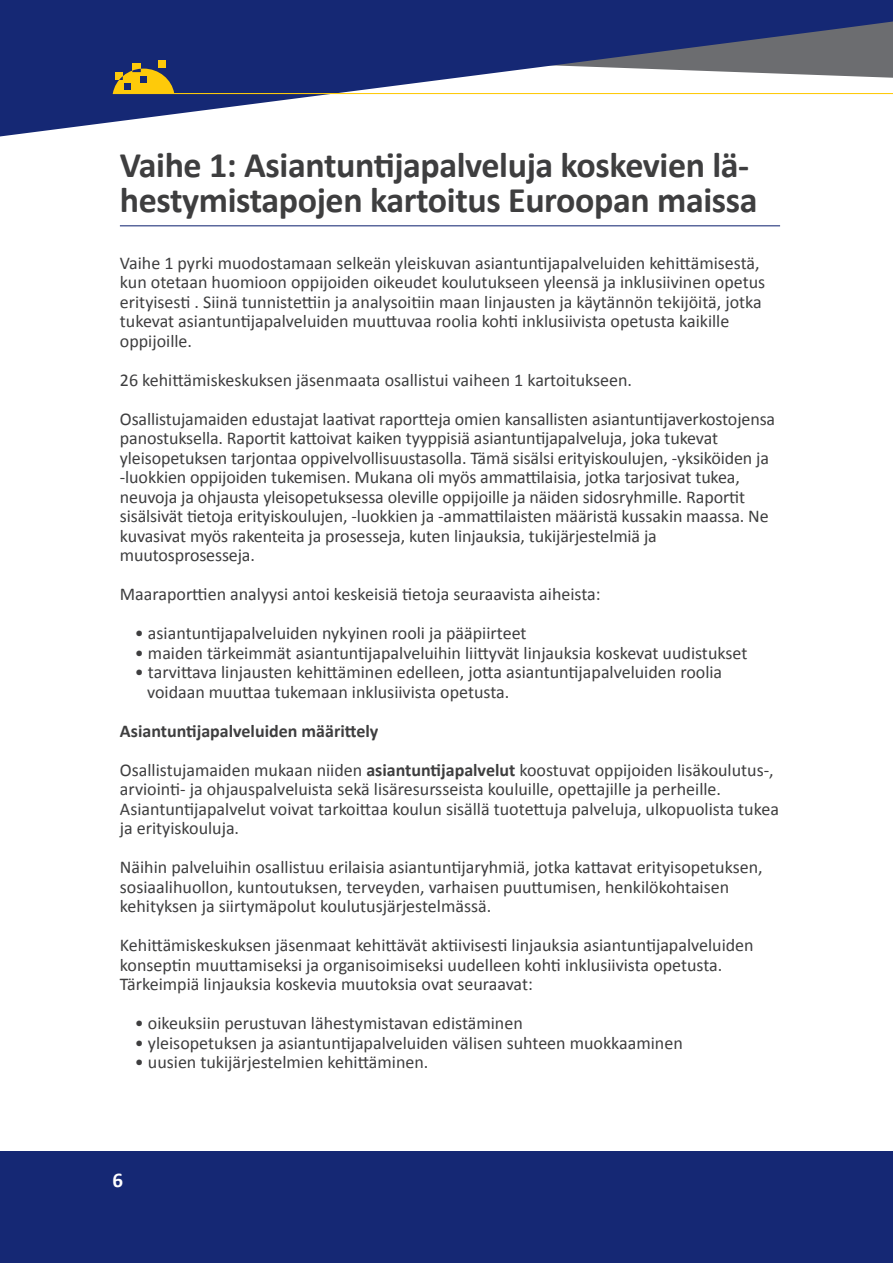
<style>
.page{position:relative;width:893px;height:1263px;background:#fff}
.page>*{position:absolute;margin:0;border:0;box-sizing:border-box;transform-origin:0 0}
.t1{font:700 36px/34.5px "Calibri";letter-spacing:-.01em;color:#3e3e3f}
.t2{font:700 21px "Calibri";color:#fff}
.t3{font:18px/19.5px "Calibri";color:#3e3e3f}
.s1{font-weight:700}
</style>
<div class="page">
<hr style="left:120px;top:225px;width:660px;height:1px;background:#152874">
<svg style="left:0;top:0;width:893px;height:136px;fill:#152874"></svg>
<hr style="left:113px;top:93px;width:780px;height:1px;background:#feca0a">
<div style="left:159px;top:61px;width:7px;height:7px;background:#feca0a"></div>
<div style="left:132px;top:64px;width:9px;height:8px;background:#feca0a"></div>
<svg style="left:113px;top:69px;width:61px;height:24px"></svg>
<div style="left:0;top:1151px;width:893px;height:112px;background:#152874"></div>
<h1 class="t1" style="left:120px;top:146px;width:639px">Vaihe 1: Asiantuntijapalveluja koskevien lä&shy;hestymistapojen kartoitus Euroopan maissa</h1>
<p class="t3" style="left:120px;top:252px;width:647px">Vaihe 1 pyrki muodostamaan selkeän yleiskuvan asiantuntijapalveluiden kehittämisestä, kun otetaan huomioon oppijoiden oikeudet koulutukseen yleensä ja inklusiivinen opetus erityisesti . Siinä tunnistettiin ja analysoitiin maan linjausten ja käytännön tekijöitä, jotka tukevat asiantuntijapalveluiden muuttuvaa roolia kohti inklusiivista opetusta kaikille oppijoille.</p>
<p class="t3" style="left:120px;top:359px;width:657px;line-height:39px">26 kehittämiskeskuksen jäsenmaata osallistui vaiheen 1 kartoitukseen.<br>Osallistujamaiden edustajat laativat raportteja omien kansallisten asiantuntijaverkostojensa</p>
<p class="t3" style="left:120px;top:428px;width:650px">panostuksella. Raportit kattoivat kaiken tyyppisiä asiantuntijapalveluja, joka tukevat yleisopetuksen tarjontaa oppivelvollisuustasolla. Tämä sisälsi erityiskoulujen, -yksiköiden ja -luokkien oppijoiden tukemisen. Mukana oli myös ammattilaisia, jotka tarjosivat tukea, neuvoja ja ohjausta yleisopetuksessa oleville oppijoille ja näiden sidosryhmille. Raportit sisälsivät tietoja erityiskoulujen, -luokkien ja -ammattilaisten määristä kussakin maassa. Ne kuvasivat myös rakenteita ja prosesseja, kuten linjauksia, tukijärjestelmiä ja muutosprosesseja.</p>
<p class="t3" style="left:120px;top:584px;width:482px">Maaraporttien analyysi antoi keskeisiä tietoja seuraavista aiheista:</p>
<p class="t3" style="left:135px;top:623px;width:393px">• asiantuntijapalveluiden nykyinen rooli ja pääpiirteet</p>
<p class="t3" style="left:135px;top:642px;width:614px">• maiden tärkeimmät asiantuntijapalveluihin liittyvät linjauksia koskevat uudistukset</p>
<p class="t3" style="left:147px;top:662px;width:577px;text-indent:-12px">• tarvittava linjausten kehittäminen edelleen, jotta asiantuntijapalveluiden roolia voidaan muuttaa tukemaan inklusiivista opetusta.</p>
<p class="t3" style="left:120px;top:710px;width:655px;line-height:39px"><span class="s1">Asiantuntijapalveluiden määrittely<br></span>Osallistujamaiden mukaan niiden <span class="s1">asiantuntijapalvelut</span> koostuvat oppijoiden lisäkoulutus-,</p>
<p class="t3" style="left:120px;top:779px;width:660px">arviointi- ja ohjauspalveluista sekä lisäresursseista kouluille, opettajille ja perheille.<br>Asiantuntijapalvelut voivat tarkoittaa koulun sisällä tuotettuja palveluja, ulkopuolista tukea ja erityiskouluja.</p>
<p class="t3" style="left:120px;top:857px;width:644px">Näihin palveluihin osallistuu erilaisia asiantuntijaryhmiä, jotka kattavat erityisopetuksen, sosiaalihuollon, kuntoutuksen, terveyden, varhaisen puuttumisen, henkilökohtaisen kehityksen ja siirtymäpolut koulutusjärjestelmässä.</p>
<p class="t3" style="left:120px;top:935px;width:635px">Kehittämiskeskuksen jäsenmaat kehittävät aktiivisesti linjauksia asiantuntijapalveluiden konseptin muuttamiseksi ja organisoimiseksi uudelleen kohti inklusiivista opetusta.<br>Tärkeimpiä linjauksia koskevia muutoksia ovat seuraavat:</p>
<p class="t3" style="left:135px;top:1013px;width:389px">• oikeuksiin perustuvan lähestymistavan edistäminen</p>
<p class="t3" style="left:135px;top:1032px;width:549px">• yleisopetuksen ja asiantuntijapalveluiden välisen suhteen muokkaaminen</p>
<p class="t3" style="left:135px;top:1052px;width:295px">• uusien tukijärjestelmien kehittäminen.</p>
<p class="t2" style="left:112px;top:1167px;width:12px">6</p>
</div>
